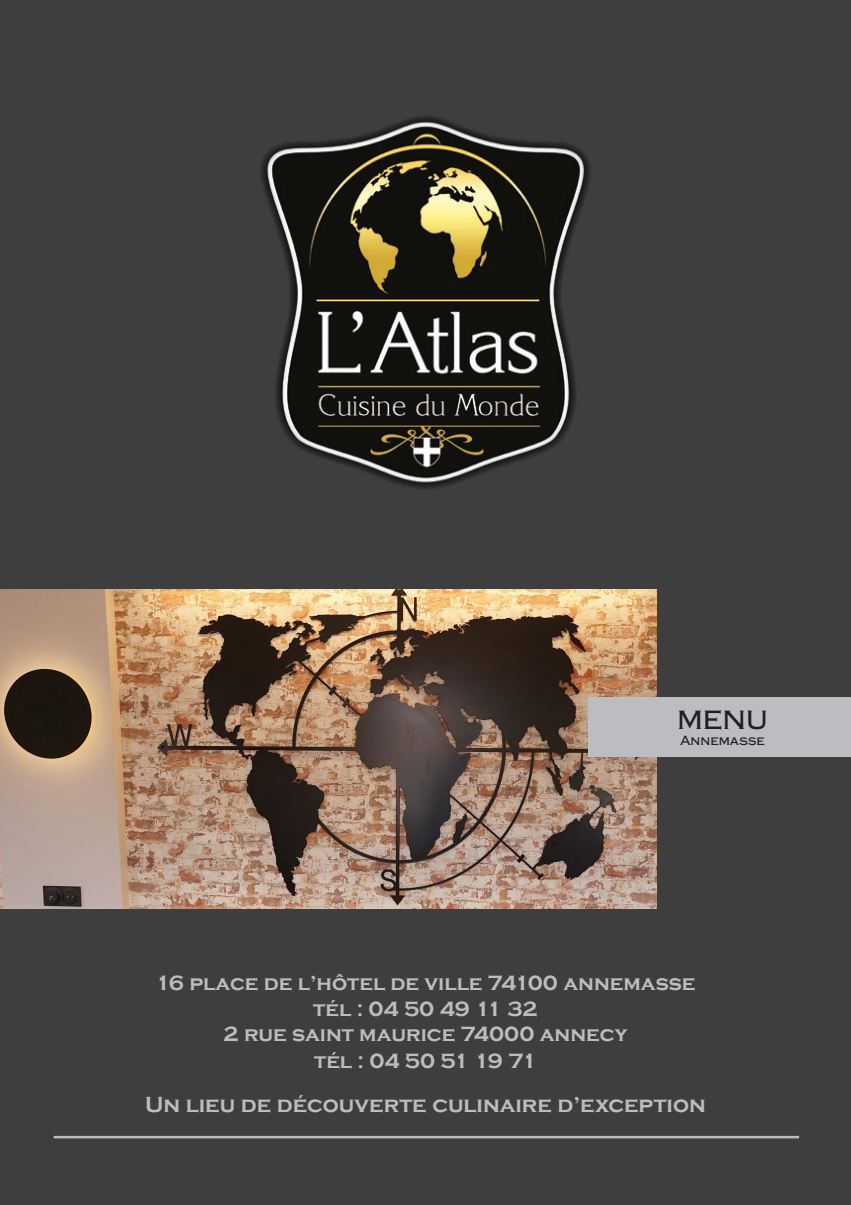
<style>
.page{position:relative;width:851px;height:1205px;background:#fff}
.page>*{position:absolute;margin:0;border:0;box-sizing:border-box;transform-origin:0 0}
.t1{font:500 27.5px "Copperplate";color:#231f20}
.t2{font:700 22.5px "Copperplate Gothic";color:#bcbdc0}
.t3{font:700 21.25px "Copperplate Gothic";color:#bcbdc0}
.t4{font:500 13.75px "Copperplate";color:#231f20}
</style>
<div class="page">
<div style="left:0;top:0;width:850px;height:1205px;background:#3e3e3f"></div>
<img style="left:260px;top:116px;width:330px;height:373px">
<img style="left:0;top:589px;width:656px;height:319px">
<div style="left:588px;top:697px;width:262px;height:59px;background:#bcbdc0"></div>
<hr style="left:54px;top:1136px;width:745px;height:2px;background:#bcbdc0">
<p class="t1" style="left:677px;top:704px;width:92px">MENU</p>
<p class="t4" style="left:680px;top:733px;width:86px">Annemasse</p>
<p class="t3" style="left:155px;top:971px;width:541px">16 place de l’hôtel de ville 74100 annemasse</p>
<p class="t3" style="left:313px;top:997px;width:226px">tél : 04 50 49 11 32</p>
<p class="t3" style="left:223px;top:1022px;width:405px">2 rue saint maurice 74000 annecy</p>
<p class="t3" style="left:314px;top:1049px;width:224px">tél : 04 50 51 19 71</p>
<p class="t2" style="left:145px;top:1092px;width:562px">Un lieu de découverte culinaire d’exception</p>
</div>
